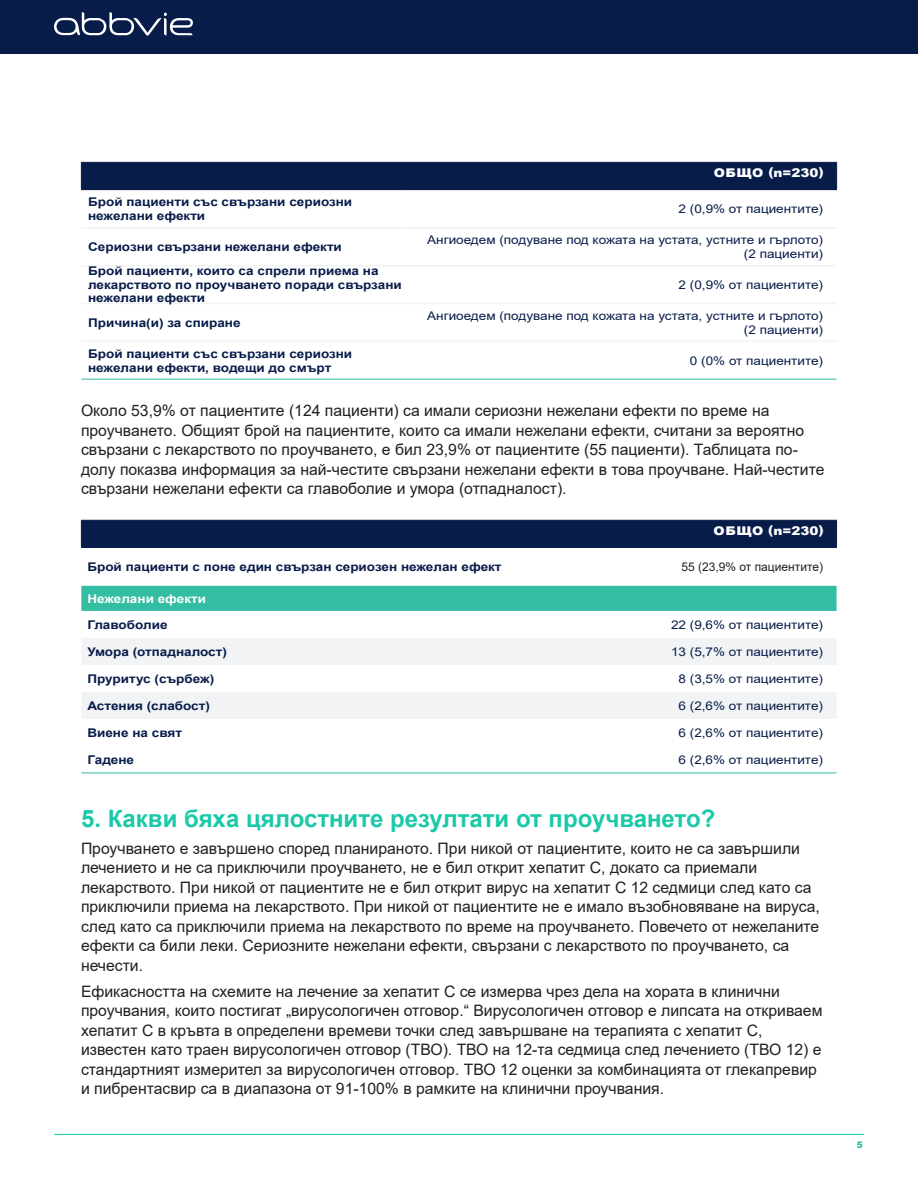
<style>
.page{position:relative;width:918px;height:1188px;background:#fff}
.page>*{position:absolute;margin:0;border:0;box-sizing:border-box;transform-origin:0 0}
.t1{font:700 24px "Arial";color:#1ac9a8}
.t2{font:15.75px/19.5px "Arial";color:#231f20}
.t3{font:700 12px/13.5px "Arial";color:#081c4a;scale:1.13 1}
.t4{font:12px/13.5px "Arial";color:#081c4a;text-align:right;scale:1.13 1}
.t5{font:900 12px "Arial";letter-spacing:.035em;color:#fff;scale:1.13 1}
.t6{font:12px "Arial";color:#231f20}
.t7{font:700 12px "Arial";color:#fff;scale:1.13 1}
.t8{font:900 9px "Arial";color:#33bda3}
</style>
<div class="page">
<div style="left:81px;top:162px;width:756px;height:27px;background:#081c4a"></div>
<hr style="left:81px;top:189px;width:322px;height:1px;background:#081c4a">
<hr style="left:403px;top:189px;width:434px;height:1px;background:#081c4a">
<hr style="left:81px;top:227px;width:322px;height:2px;background:#f2f3f4">
<hr style="left:403px;top:227px;width:434px;height:2px;background:#f2f3f4">
<hr style="left:81px;top:265px;width:322px;height:1px;background:#f2f3f4">
<hr style="left:403px;top:265px;width:434px;height:1px;background:#f2f3f4">
<hr style="left:81px;top:303px;width:322px;height:1px;background:#f2f3f4">
<hr style="left:403px;top:303px;width:434px;height:1px;background:#f2f3f4">
<hr style="left:81px;top:341px;width:322px;height:1px;background:#f2f3f4">
<hr style="left:403px;top:341px;width:434px;height:1px;background:#f2f3f4">
<hr style="left:81px;top:379px;width:322px;height:1px;background:#2dbca1">
<hr style="left:403px;top:379px;width:434px;height:1px;background:#2dbca1">
<div style="left:81px;top:586px;width:756px;height:25px;background:#33bda3"></div>
<svg style="left:82px;top:638px;width:754px;height:81px;fill:#f2f3f4"></svg>
<div style="left:81px;top:520px;width:756px;height:27px;background:#081c4a"></div>
<hr style="left:81px;top:547px;width:447px;height:1px;background:#081c4a">
<hr style="left:528px;top:547px;width:309px;height:1px;background:#081c4a">
<hr style="left:81px;top:773px;width:447px;height:1px;background:#2dbca1">
<hr style="left:528px;top:773px;width:309px;height:1px;background:#2dbca1">
<hr style="left:54px;top:1134px;width:810px;height:1px;background:#1ac9a8">
<div style="left:0;top:0;width:918px;height:54px;background:#081c4a"></div>
<svg style="left:54px;top:12px;width:139px;height:24px"></svg>
<p class="t5" style="left:714px;top:164px;width:99px">ОБЩО (n=230)</p>
<p class="t3" style="left:88px;top:195px;width:235px">Брой пациенти със свързани сериозни нежелани ефекти</p>
<p class="t4" style="left:679px;top:202px;width:129px">2 (0,9% от пациентите)</p>
<p class="t3" style="left:88px;top:240px;width:226px">Сериозни свързани нежелани ефекти</p>
<p class="t4" style="left:427px;top:233px;width:352px">Ангиоедем (подуване под кожата на устата, устните и гърлото) (2 пациенти)</p>
<p class="t3" style="left:88px;top:265px;width:279px">Брой пациенти, които са спрели приема на лекарството по проучването поради свързани нежелани ефекти</p>
<p class="t4" style="left:679px;top:278px;width:129px">2 (0,9% от пациентите)</p>
<p class="t3" style="left:88px;top:316px;width:136px">Причина(и) за спиране</p>
<p class="t4" style="left:427px;top:309px;width:352px">Ангиоедем (подуване под кожата на устата, устните и гърлото) (2 пациенти)</p>
<p class="t3" style="left:88px;top:347px;width:235px">Брой пациенти със свързани сериозни нежелани ефекти, водещи до смърт</p>
<p class="t4" style="left:690px;top:354px;width:119px">0 (0% от пациентите)</p>
<p class="t2" style="left:81px;top:401px;width:745px">Около 53,9% от пациентите (124 пациенти) са имали сериозни нежелани ефекти по време на проучването. Общият брой на пациентите, които са имали нежелани ефекти, считани за вероятно свързани с лекарството по проучването, е бил 23,9% от пациентите (55 пациенти). Таблицата по&shy;долу показва информация за най-честите свързани нежелани ефекти в това проучване. Най-честите свързани нежелани ефекти са главоболие и умора (отпадналост).</p>
<p class="t5" style="left:714px;top:522px;width:99px">ОБЩО (n=230)</p>
<p class="t3" style="left:87px;top:560px;width:368px">Брой пациенти с поне един свързан сериозен нежелан ефект</p>
<p class="t6" style="left:682px;top:559px;width:143px">55 (23,9% от пациентите)</p>
<p class="t7" style="left:87px;top:590px;width:107px">Нежелани ефекти</p>
<p class="t3" style="left:87px;top:618px;width:72px">Главоболие</p>
<p class="t4" style="left:671px;top:618px;width:136px">22 (9,6% от пациентите)</p>
<p class="t3" style="left:87px;top:645px;width:125px">Умора (отпадналост)</p>
<p class="t4" style="left:671px;top:645px;width:136px">13 (5,7% от пациентите)</p>
<p class="t3" style="left:87px;top:672px;width:114px">Пруритус (сърбеж)</p>
<p class="t4" style="left:679px;top:672px;width:129px">8 (3,5% от пациентите)</p>
<p class="t3" style="left:87px;top:699px;width:110px">Астения (слабост)</p>
<p class="t4" style="left:679px;top:699px;width:129px">6 (2,6% от пациентите)</p>
<p class="t3" style="left:87px;top:726px;width:85px">Виене на свят</p>
<p class="t4" style="left:679px;top:726px;width:129px">6 (2,6% от пациентите)</p>
<p class="t3" style="left:87px;top:753px;width:43px">Гадене</p>
<p class="t4" style="left:679px;top:753px;width:129px">6 (2,6% от пациентите)</p>
<h1 class="t1" style="left:81px;top:802px;width:636px">5. Какви бяха цялостните резултати от проучването?</h1>
<p class="t2" style="left:81px;top:838px;width:740px">Проучването е завършено според планираното. При никой от пациентите, които не са завършили лечението и не са приключили проучването, не е бил открит хепатит C, докато са приемали лекарството. При никой от пациентите не е бил открит вирус на хепатит C 12 седмици след като са приключили приема на лекарството. При никой от пациентите не е имало възобновяване на вируса, след като са приключили приема на лекарството по време на проучването. Повечето от нежеланите ефекти са били леки. Сериозните нежелани ефекти, свързани с лекарството по проучването, са нечести.</p>
<p class="t2" style="left:81px;top:982px;width:743px">Ефикасността на схемите на лечение за хепатит C се измерва чрез дела на хората в клинични проучвания, които постигат „вирусологичен отговор.“ Вирусологичен отговор е липсата на откриваем хепатит C в кръвта в определени времеви точки след завършване на терапията с хепатит C, известен като траен вирусологичен отговор (ТВО). ТВО на 12-та седмица след лечението (ТВО 12) е стандартният измерител за вирусологичен отговор. ТВО 12 оценки за комбинацията от глекапревир и пибрентасвир са в диапазона от 91-100% в рамките на клинични проучвания.</p>
<p class="t8" style="left:857px;top:1139px;width:8px">5</p>
</div>
